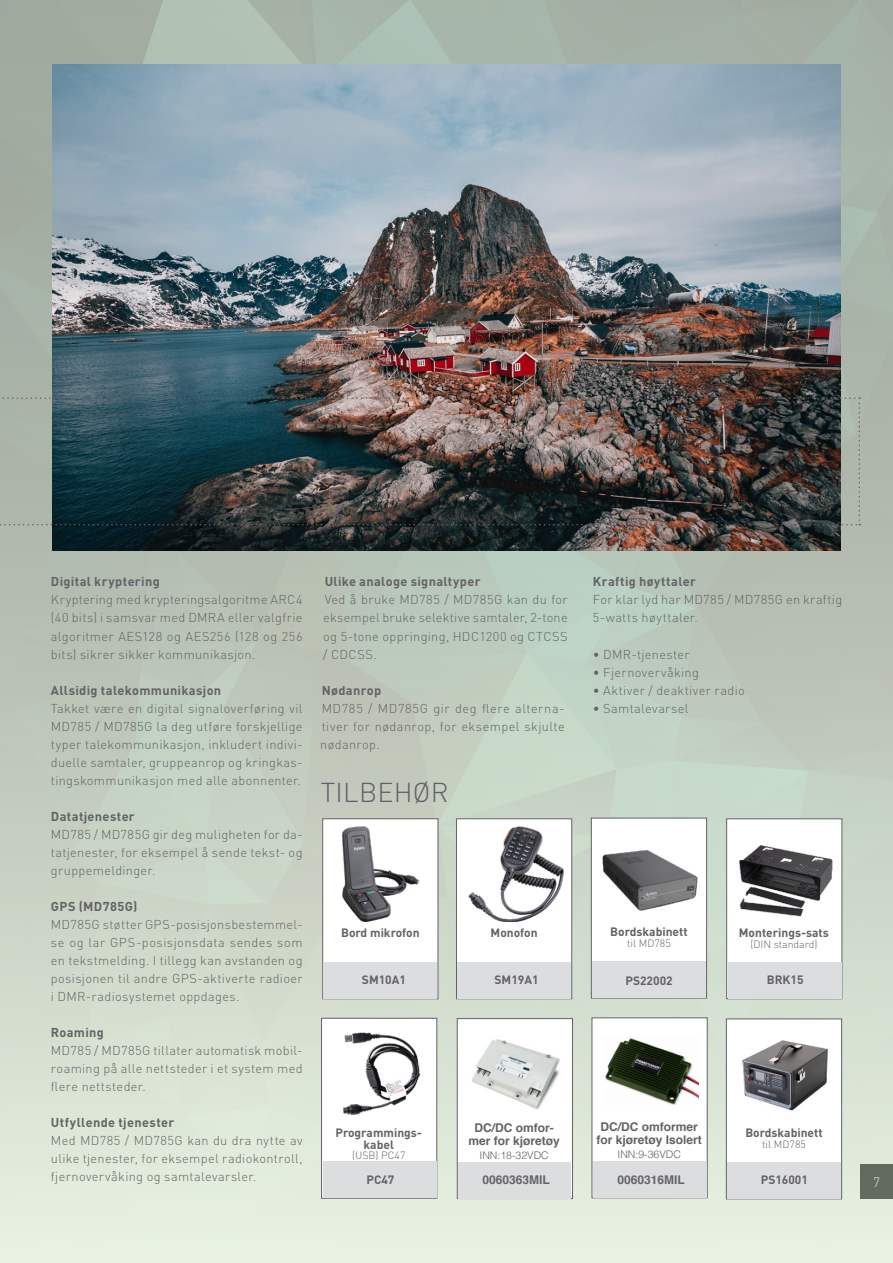
<style>
.page{position:relative;width:893px;height:1263px;background:#fff}
.page>*{position:absolute;margin:0;border:0;box-sizing:border-box;transform-origin:0 0}
.t1{font:300 27px "DIN Pro";letter-spacing:.01em;color:#5d6067}
.t2{font:300 13.5px "DIN Pro";color:#fff}
.t3{font:300 12.75px/18px "DIN Pro";letter-spacing:.025em;color:#636366;text-align:justify}
.t4{font:700 12.75px "DIN Pro";letter-spacing:.025em;color:#636366}
.Text_inside_box_7pkt{font:700 12px/12px "DIN Pro";color:#636366;text-align:center}
.Headline_Grey_8pkt_B{font:700 12px/13.5px "Helvetica";color:#636366;text-align:center}
.Headline_Grey_8pkt_B-2{font:700 12px "DIN Pro";color:#636366}
.Text_inside_box_7pkt-2{font:300 10.5px "DIN Pro";color:#636366}
.Headline_Grey_8pkt_B-3{font:300 10.5px "Helvetica";color:#636366}
</style>
<div class="page">
<img style="left:1px;top:0;width:892px;height:1263px">
<div style="left:322px;top:818px;width:116px;height:181px;background:#fff;border:1px solid #636366"></div>
<div style="left:456px;top:818px;width:116px;height:181px;background:#fff;border:1px solid #636366"></div>
<div style="left:321px;top:1018px;width:116px;height:180px;background:#fff;border:1px solid #636366"></div>
<div style="left:726px;top:818px;width:116px;height:181px;background:#fff;border:1px solid #636366"></div>
<div style="left:591px;top:818px;width:116px;height:180px;background:#fff;border:1px solid #636366"></div>
<div style="left:324px;top:962px;width:113px;height:36px;background:#dcdddf"></div>
<img style="left:342px;top:826px;width:78px;height:96px">
<div style="left:458px;top:962px;width:113px;height:36px;background:#dcdddf"></div>
<img style="left:468px;top:826px;width:96px;height:96px">
<div style="left:323px;top:1162px;width:113px;height:36px;background:#dcdddf"></div>
<img style="left:343px;top:1033px;width:78px;height:82px">
<div style="left:728px;top:962px;width:113px;height:36px;background:#dcdddf"></div>
<img style="left:739px;top:845px;width:94px;height:72px">
<div style="left:592px;top:962px;width:114px;height:36px;background:#dcdddf"></div>
<img style="left:602px;top:850px;width:95px;height:61px">
<img style="left:52px;top:64px;width:789px;height:486px">
<div style="left:457px;top:1018px;width:116px;height:181px;background:#fff;border:1px solid #636366"></div>
<div style="left:458px;top:1162px;width:113px;height:36px;background:#dcdddf"></div>
<div style="left:592px;top:1017px;width:116px;height:181px;background:#fff;border:1px solid #636366"></div>
<div style="left:593px;top:1161px;width:114px;height:36px;background:#dcdddf"></div>
<img style="left:605px;top:1038px;width:94px;height:66px">
<img style="left:472px;top:1039px;width:88px;height:70px">
<img style="left:0;top:397px;width:860px;height:128px">
<div style="left:726px;top:1018px;width:116px;height:181px;background:#fff;border:1px solid #636366"></div>
<div style="left:727px;top:1162px;width:114px;height:36px;background:#dcdddf"></div>
<img style="left:742px;top:1040px;width:86px;height:71px">
<p class="t4" style="left:51px;top:573px;width:110px">Digital kryptering</p>
<p class="t3" style="left:51px;top:590px;width:253px">Kryptering med krypteringsalgoritme ARC4 (40 bits) i samsvar med DMRA eller valgfrie algoritmer AES128 og AES256 (128 og 256 bits) sikrer sikker kommunikasjon.</p>
<p class="t4" style="left:51px;top:681px;width:172px">Allsidig talekommunikasjon</p>
<p class="t3" style="left:51px;top:698px;width:253px">Takket være en digital signaloverføring vil MD785 / MD785G la deg utføre forskjellige typer talekommunikasjon, inkludert indivi&shy;duelle samtaler, gruppeanrop og kringkas&shy;tingskommunikasjon med alle abonnenter.</p>
<p class="t4" style="left:51px;top:807px;width:85px">Datatjenester</p>
<p class="t3" style="left:51px;top:824px;width:253px">MD785 / MD785G gir deg muligheten for da&shy;tatjenester, for eksempel å sende tekst- og gruppemeldinger.</p>
<p class="t4" style="left:51px;top:897px;width:88px">GPS (MD785G)</p>
<p class="t3" style="left:51px;top:914px;width:253px">MD785G støtter GPS-posisjonsbestemmel&shy;se og lar GPS-posisjonsdata sendes som en tekstmelding. I tillegg kan avstanden og posisjonen til andre GPS-aktiverte radioer i DMR-radiosystemet oppdages.</p>
<p class="t4" style="left:51px;top:1023px;width:55px">Roaming</p>
<p class="t3" style="left:51px;top:1040px;width:253px">MD785 / MD785G tillater automatisk mobil&shy;roaming på alle nettsteder i et system med flere nettsteder.</p>
<p class="t4" style="left:51px;top:1113px;width:125px">Utfyllende tjenester</p>
<p class="t3" style="left:51px;top:1130px;width:253px">Med MD785 / MD785G kan du dra nytte av ulike tjenester, for eksempel radiokontroll, fjernovervåking og samtalevarsler.</p>
<p class="t4" style="left:325px;top:573px;width:157px">Ulike analoge signaltyper</p>
<p class="t3" style="left:323px;top:590px;width:246px">Ved å bruke MD785 / MD785G kan du for eksempel bruke selektive samtaler, 2-tone og 5-tone oppringing, HDC1200 og CTCSS / CDCSS.</p>
<p class="t4" style="left:322px;top:681px;width:61px">Nødanrop</p>
<p class="t3" style="left:320px;top:698px;width:246px">MD785 / MD785G gir deg flere alterna&shy;tiver for nødanrop, for eksempel skjulte nødanrop.</p>
<p class="t1" style="left:321px;top:774px;width:129px">TILBEHØR</p>
<p class="Text_inside_box_7pkt" style="left:341px;top:926px;width:80px">Bord mikrofon</p>
<p class="Text_inside_box_7pkt" style="left:491px;top:926px;width:48px">Monofon</p>
<p class="Headline_Grey_8pkt_B-2" style="left:362px;top:972px;width:46px">SM10A1</p>
<p class="Headline_Grey_8pkt_B-2" style="left:495px;top:971px;width:46px">SM19A1</p>
<p class="Text_inside_box_7pkt" style="left:335px;top:1126px;width:88px">Programmings&shy;kabel</p>
<p class="Text_inside_box_7pkt-2" style="left:352px;top:1148px;width:55px">(USB) PC47</p>
<p class="Headline_Grey_8pkt_B-2" style="left:366px;top:1172px;width:30px">PC47</p>
<p class="Headline_Grey_8pkt_B" style="left:468px;top:1121px;width:93px">DC/DC omfor&shy;mer for kjøretøy</p>
<p class="Headline_Grey_8pkt_B-3" style="left:479px;top:1146px;width:71px">INN:18-32VDC</p>
<p class="Headline_Grey_8pkt_B" style="left:483px;top:1173px;width:69px">0060363MIL</p>
<p class="t4" style="left:593px;top:573px;width:105px">Kraftig høyttaler</p>
<p class="t3" style="left:593px;top:590px;width:251px">For klar lyd har MD785 / MD785G en kraftig<br>5-watts høyttaler.</p>
<p class="t3" style="left:593px;top:644px;width:99px">• DMR-tjenester</p>
<p class="t3" style="left:593px;top:662px;width:108px">• Fjernovervåking</p>
<p class="t3" style="left:593px;top:680px;width:154px">• Aktiver / deaktiver radio</p>
<p class="t3" style="left:593px;top:698px;width:97px">• Samtalevarsel</p>
<p class="Text_inside_box_7pkt" style="left:610px;top:926px;width:79px">Bordskabinett</p>
<p class="Text_inside_box_7pkt-2" style="left:627px;top:936px;width:45px">til MD785</p>
<p class="Text_inside_box_7pkt" style="left:739px;top:926px;width:91px">Monterings-sats</p>
<p class="Text_inside_box_7pkt-2" style="left:750px;top:937px;width:69px">(DIN standard)</p>
<p class="Headline_Grey_8pkt_B-2" style="left:625px;top:972px;width:49px">PS22002</p>
<p class="Headline_Grey_8pkt_B-2" style="left:767px;top:972px;width:38px">BRK15</p>
<p class="Headline_Grey_8pkt_B" style="left:596px;top:1120px;width:107px">DC/DC omformer for kjøretøy Isolert</p>
<p class="Headline_Grey_8pkt_B-3" style="left:617px;top:1145px;width:65px">INN:9-36VDC</p>
<p class="Headline_Grey_8pkt_B" style="left:617px;top:1173px;width:69px">0060316MIL</p>
<p class="Text_inside_box_7pkt" style="left:745px;top:1126px;width:79px">Bordskabinett</p>
<p class="Text_inside_box_7pkt-2" style="left:762px;top:1137px;width:45px">til MD785</p>
<p class="Headline_Grey_8pkt_B-2" style="left:761px;top:1172px;width:49px">PS16001</p>
<p class="t2" style="left:873px;top:1172px;width:8px">7</p>
</div>
